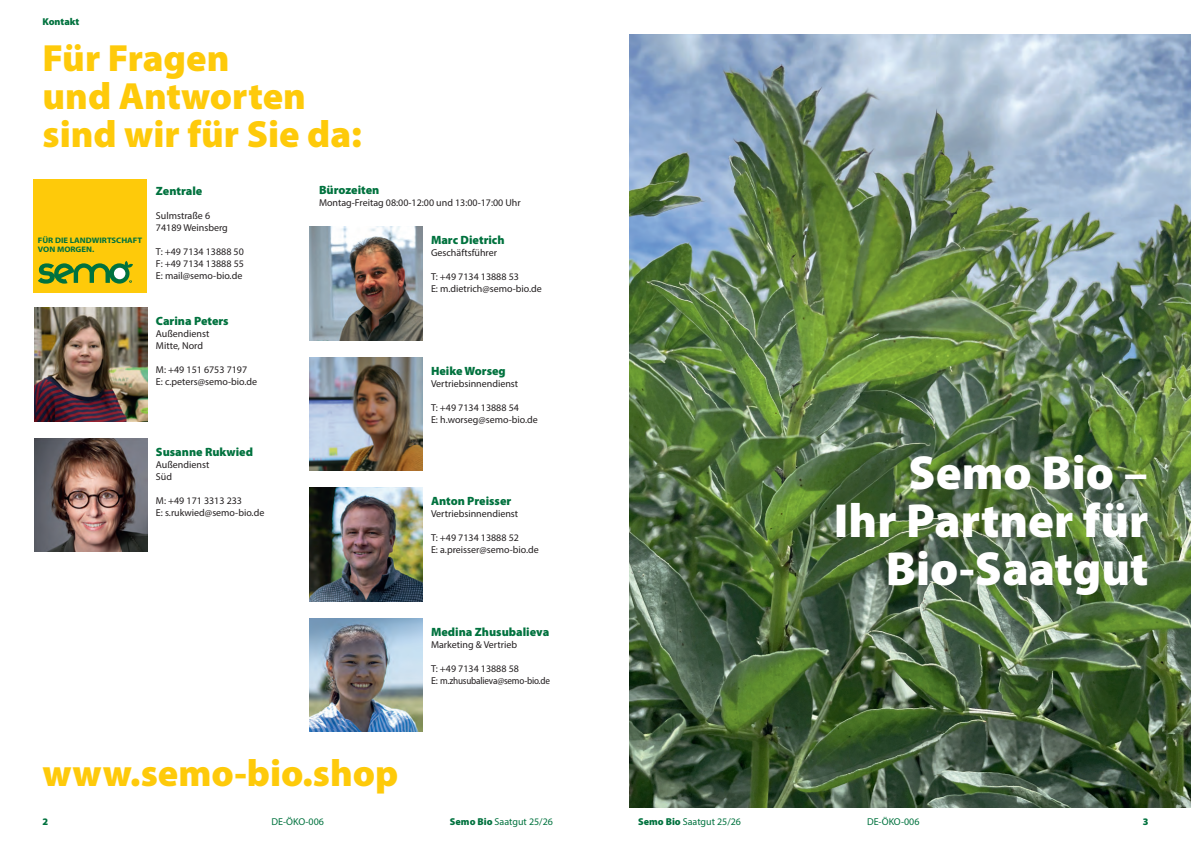
<style>
.page{position:relative;width:1191px;height:842px;background:#fff}
.page>*{position:absolute;margin:0;border:0;box-sizing:border-box;transform-origin:0 0}
.t1{font:900 48px/48px "Myriad Pro";color:#fff;text-align:right}
.t2{font:900 38px/38px "Myriad Pro";color:#feca0a}
.t3{font:900 12px "Myriad Pro";color:#00723e}
.t4{font:10px/12px "Myriad Pro";color:#231f20}
.t5{font:10px "Myriad Pro";color:#00723e}
.t6{font:semi-condensed 10px/12px "Myriad Pro";letter-spacing:-.02em;color:#231f20}
.t7{font:900 10px "Myriad Pro";color:#00723e}
.t8{font:700 8px/9.6px "Myriad Pro";color:#00723e;scale:1.07 1}
.s1{font-stretch:normal}
.s2{font-weight:700}
.s3{font-weight:900}
</style>
<div class="page">
<img style="left:309px;top:227px;width:113px;height:113px">
<img style="left:309px;top:357px;width:113px;height:114px">
<img style="left:309px;top:488px;width:113px;height:113px">
<img style="left:34px;top:308px;width:113px;height:113px">
<img style="left:34px;top:438px;width:113px;height:113px">
<div style="left:33px;top:179px;width:114px;height:114px;background:#feca0a"></div>
<svg style="left:38px;top:261px;width:95px;height:23px"></svg>
<img style="left:309px;top:618px;width:113px;height:113px">
<img style="left:629px;top:34px;width:562px;height:774px">
<p class="t7" style="left:43px;top:14px;width:38px">Kontakt</p>
<h2 class="t2" style="left:43px;top:38px;width:321px">Für Fragen<br>und Antworten sind wir für Sie da:</h2>
<p class="t8" style="left:38px;top:235px;width:99px">FÜR DIE LANDWIRTSCHAFT<br>VON MORGEN.</p>
<p class="t3" style="left:156px;top:183px;width:48px">Zentrale</p>
<p class="t4" style="left:156px;top:209px;width:73px">Sulmstraße 6<br>74189 Weinsberg</p>
<p class="t4" style="left:156px;top:245px;width:89px;text-align:justify">T: +49 7134 13888 50<br>F: +49 7134 13888 55<br>E: mail@semo-bio.de</p>
<p class="t3" style="left:156px;top:313px;width:74px">Carina Peters</p>
<p class="t4" style="left:156px;top:328px;width:55px">Außendienst<br>Mitte, Nord</p>
<p class="t4" style="left:156px;top:364px;width:103px">M: +49 151 6753 7197<br>E: c.peters@semo-bio.de</p>
<p class="t3" style="left:156px;top:443px;width:99px">Susanne Rukwied</p>
<p class="t4" style="left:156px;top:458px;width:55px">Außendienst<br>Süd</p>
<p class="t4" style="left:156px;top:494px;width:110px">M: +49 171 3313 233<br>E: s.rukwied@semo-bio.de</p>
<p class="t3" style="left:319px;top:182px;width:62px">Bürozeiten</p>
<p class="t4" style="left:319px;top:197px;width:203px">Montag-Freitag 08:00-12:00 und 13:00-17:00 Uhr</p>
<p class="t3" style="left:431px;top:232px;width:75px">Marc Dietrich</p>
<p class="t4" style="left:431px;top:247px;width:68px">Geschäftsführer</p>
<p class="t4" style="left:431px;top:271px;width:112px">T: +49 7134 13888 53<br>E: m.dietrich@semo-bio.de</p>
<p class="t3" style="left:431px;top:363px;width:76px">Heike Worseg</p>
<p class="t4" style="left:431px;top:377px;width:89px">Vertriebsinnendienst</p>
<p class="t4" style="left:431px;top:401px;width:108px">T: +49 7134 13888 54<br>E: h.worseg@semo-bio.de</p>
<p class="t3" style="left:431px;top:493px;width:82px">Anton Preisser</p>
<p class="t4" style="left:431px;top:508px;width:89px">Vertriebsinnendienst</p>
<p class="t4" style="left:431px;top:532px;width:109px">T: +49 7134 13888 52<br>E: a.preisser@semo-bio.de</p>
<p class="t3" style="left:431px;top:623px;width:120px">Medina Zhusubalieva</p>
<p class="t4" style="left:431px;top:638px;width:88px">Marketing &amp; Vertrieb</p>
<p class="t6" style="left:431px;top:662px;width:120px"><span class="s1">T: +49 7134 13888 58<br>E:</span> m.zhusubalieva@semo-bio.de</p>
<h2 class="t2" style="left:43px;top:753px;width:357px">www.semo-bio.shop</h2>
<h1 class="t1" style="left:834px;top:447px;width:316px">Semo Bio <span class="s2">–<br></span>Ihr Partner für<br>Bio-Saatgut</h1>
<p class="t7" style="left:43px;top:815px;width:7px">2</p>
<p class="t5" style="left:271px;top:815px;width:54px">DE-ÖKO-006</p>
<p class="t5" style="left:450px;top:815px;width:105px"><span class="s3">Semo Bio</span> Saatgut 25/26</p>
<p class="t5" style="left:638px;top:815px;width:105px"><span class="s3">Semo Bio</span> Saatgut 25/26</p>
<p class="t5" style="left:867px;top:815px;width:54px">DE-ÖKO-006</p>
<p class="t7" style="left:1142px;top:815px;width:7px">3</p>
</div>
